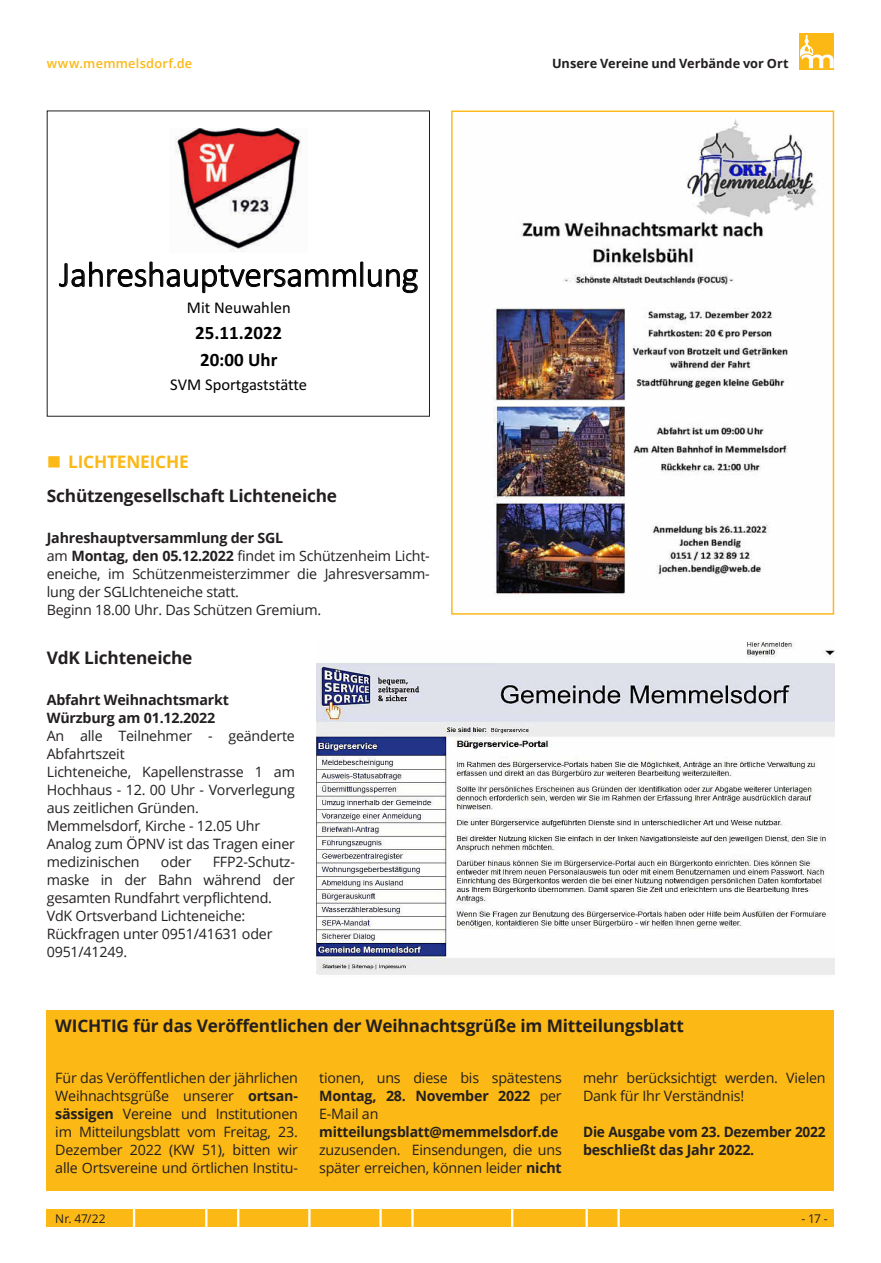
<style>
.page{position:relative;width:881px;height:1263px;background:#fff}
.page>*{position:absolute;margin:0;border:0;box-sizing:border-box;transform-origin:0 0}
.t1{font:300 35.55px "Kjpmnh Calibri";letter-spacing:-.01em;color:#000}
.t2{font:700 18.9px/26.4px "Qkllwt Calibri";color:#000}
.t3{font:700 17.25px/33.5px "Open Sans";letter-spacing:-.01em;color:#231f20}
.t4{font:16.5px "Blrldt Calibri";color:#000}
.t5{font:14.25px/18px "Open Sans";letter-spacing:-.015em;color:#231f20}
.t6{font:700 14.25px/18px "Open Sans";letter-spacing:-.015em;color:#231f20}
.t7{font:700 14.25px/18px "Open Sans";letter-spacing:-.015em;color:#231f20;scale:.96 1}
.t8{font:700 12.75px "Open Sans";color:#231f20}
.t9{font:600 12.75px "Open Sans";letter-spacing:.02em;color:#fcb814}
.t10{font:12px "Open Sans";letter-spacing:-.01em;color:#231f20}
.s1{color:#fcb814}
.s2{font-weight:700}
</style>
<div class="page">
<svg style="left:799px;top:34px;width:34px;height:36px"></svg>
<svg style="left:799px;top:35px;width:34px;height:33px"></svg>
<div style="left:47px;top:1210px;width:786px;height:17px;background:#fcb814"></div>
<svg style="left:133px;top:1210px;width:2px;height:17px"></svg>
<svg style="left:205px;top:1210px;width:2px;height:17px"></svg>
<svg style="left:237px;top:1210px;width:2px;height:17px"></svg>
<svg style="left:308px;top:1210px;width:2px;height:17px"></svg>
<svg style="left:379px;top:1210px;width:2px;height:17px"></svg>
<svg style="left:411px;top:1210px;width:2px;height:17px"></svg>
<svg style="left:511px;top:1210px;width:2px;height:17px"></svg>
<svg style="left:585px;top:1210px;width:2px;height:17px"></svg>
<svg style="left:617px;top:1210px;width:2px;height:17px"></svg>
<img style="left:175px;top:129px;width:127px;height:123px">
<img style="left:493px;top:119px;width:324px;height:476px">
<img style="left:316px;top:641px;width:517px;height:334px">
<div style="left:47px;top:1011px;width:786px;height:180px;background:#fcb814"></div>
<p class="t9" style="left:47px;top:55px;width:147px">www.memmelsdorf.de</p>
<h1 class="t1" style="left:59px;top:252px;width:360px">Jahreshauptversammlung</h1>
<p class="t4" style="left:187px;top:296px;width:105px">Mit Neuwahlen</p>
<h2 class="t2" style="left:195px;top:319px;width:88px">25.11.2022<br>20:00 Uhr</h2>
<p class="t4" style="left:170px;top:373px;width:138px">SVM Sportgaststätte</p>
<p class="t3" style="left:47px;top:445px;width:292px"><span class="s1">■ LICHTENEICHE<br></span>Schützengesellschaft Lichteneiche</p>
<p class="t5" style="left:47px;top:528px;width:384px"><span class="s2">Jahreshauptversammlung der SGL<br></span>am <span class="s2">Montag, den 05.12.2022</span> findet im Schützenheim Licht&shy;eneiche, im Schützenmeisterzimmer die Jahresversamm&shy;lung der SGLIchteneiche statt.<br>Beginn 18.00 Uhr. Das Schützen Gremium.</p>
<p class="t3" style="left:47px;top:640px;width:147px">VdK Lichteneiche</p>
<p class="t6" style="left:47px;top:690px;width:183px">Abfahrt Weihnachtsmarkt<br>Würzburg am 01.12.2022</p>
<p class="t5" style="left:47px;top:726px;width:249px">An alle Teilnehmer - geänderte<br>Abfahrtszeit<br>Lichteneiche, Kapellenstrasse 1 am<br>Hochhaus - 12. 00 Uhr - Vorverlegung aus zeitlichen Gründen.<br>Memmelsdorf, Kirche - 12.05 Uhr<br>Analog zum ÖPNV ist das Tragen einer medizinischen</p>
<p class="t5" style="left:47px;top:852px;width:249px;text-indent:166px">FFP2-Schutz&shy;maske in der Bahn während der gesamten Rundfahrt verpflichtend.<br>VdK Ortsverband Lichteneiche:<br>Rückfragen unter 0951/41631 oder<br>0951/41249.</p>
<p class="t5" style="left:161px;top:852px;width:32px">oder</p>
<p class="t8" style="left:552px;top:54px;width:238px">Unsere Vereine und Verbände vor Ort</p>
<p class="t3" style="left:55px;top:1009px;width:630px">WICHTIG für das Veröffentlichen der Weihnachtsgrüße im Mitteilungsblatt</p>
<p class="t5" style="left:55px;top:1068px;width:244px;text-align:justify">Für das Veröffentlichen der jährlichen Weihnachtsgrüße unserer <span class="s2">ortsan&shy;sässigen</span> Vereine und Institutionen im Mitteilungsblatt vom Freitag, 23.<br>Dezember 2022 (KW 51), bitten wir alle Ortsvereine und örtlichen Institu-</p>
<p class="t5" style="left:319px;top:1068px;width:244px;text-align:justify">tionen, uns diese bis spätestens <span class="s2">Montag, 28. November 2022</span> per E-Mail an</p>
<p class="t5" style="left:583px;top:1068px;width:244px">mehr berücksichtigt werden. Vielen<br>Dank für Ihr Verständnis!</p>
<p class="t7" style="left:583px;top:1122px;width:254px">Die Ausgabe vom 23. Dezember 2022 beschließt das Jahr 2022.</p>
<p class="t6" style="left:319px;top:1122px;width:241px">mitteilungsblatt@memmelsdorf.de</p>
<p class="t5" style="left:319px;top:1140px;width:244px">zuzusenden. Einsendungen, die uns später erreichen, können leider <span class="s2">nicht</span></p>
<p class="t10" style="left:55px;top:1211px;width:52px">Nr. 47/22</p>
<p class="t10" style="left:801px;top:1211px;width:28px">- 17 -</p>
</div>
